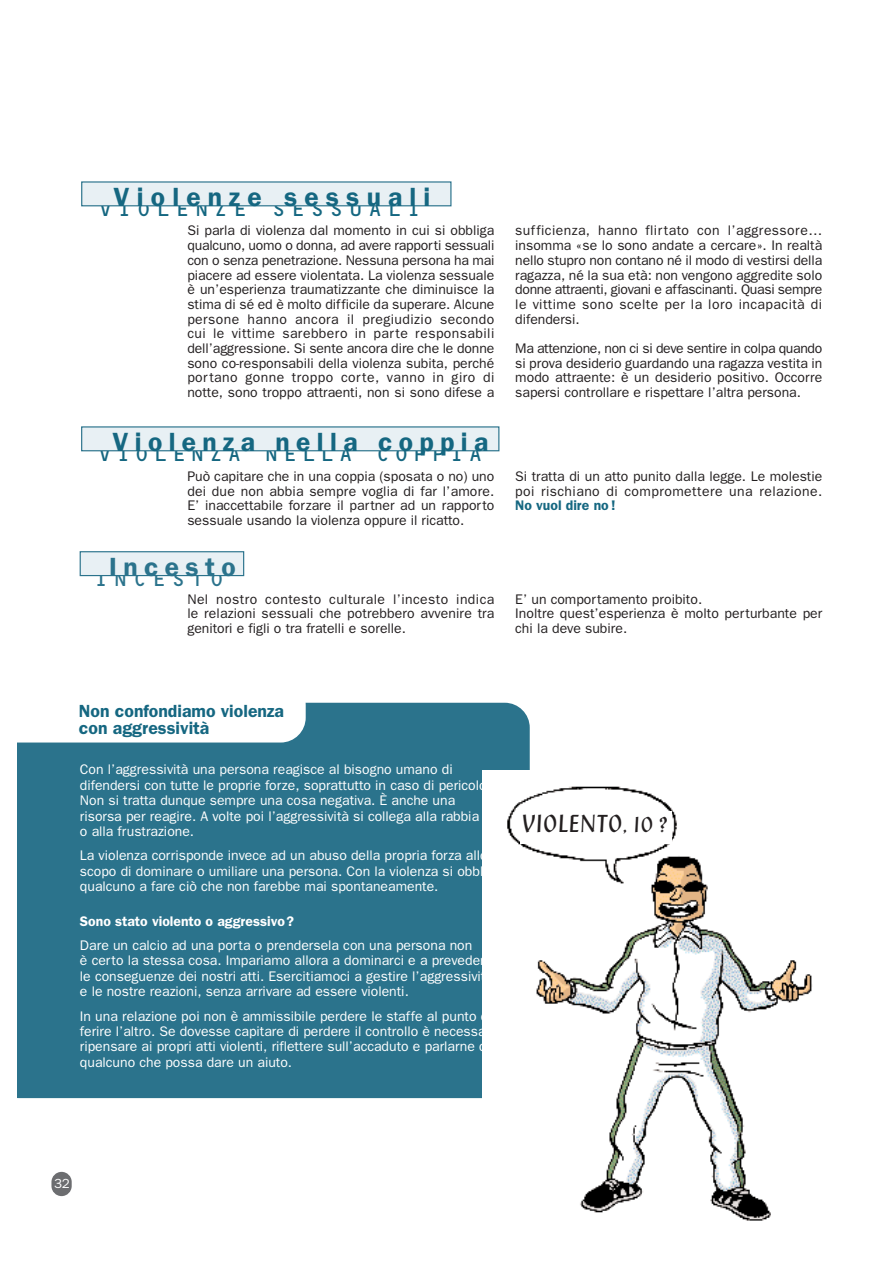
<style>
.page{position:relative;width:893px;height:1263px;background:#fff}
.page>*{position:absolute;margin:0;border:0;box-sizing:border-box;transform-origin:0 0}
.t1{font:600 26.4px "Franklin Gothic";letter-spacing:.245em;color:#156781}
.t2{font:600 26.4px "Franklin Gothic";letter-spacing:.27em;color:#156781}
.t3{font:600 26.4px "Franklin Gothic";letter-spacing:.24em;color:#2b738c}
.t4{font:23.55px "Klang";color:#231f20}
.t5{font:20.55px "OCRB";letter-spacing:.18em;color:#156781}
.t6{font:20.55px "OCRB";letter-spacing:.215em;color:#156781}
.t7{font:20.55px "OCRB";letter-spacing:.215em;color:#2b738c}
.t8{font:600 17.7px/17.7px "Franklin Gothic";color:#156781}
.t9{font:13.95px/14.7px "Franklin Gothic";color:#231f20;text-align:justify}
.t10{font:13.95px/15.5px "Franklin Gothic";color:#fff}
.t11{font:13.95px/14.7px "Franklin Gothic";letter-spacing:.03em;color:#231f20}
.t12{font:600 13.95px "Franklin Gothic";color:#fff}
.t13{font:600 13.95px "Franklin Gothic";color:#156781}
.t14{font:13.2px "Franklin Gothic";color:#fff}
.s1{font-size:20.55px}
</style>
<div class="page">
<div style="left:82px;top:182px;width:369px;height:24px;background:#e8f0f4"></div>
<div style="left:81px;top:181px;width:370px;height:25px;border:1px solid #2b738c"></div>
<div style="left:82px;top:427px;width:417px;height:24px;background:#e8f0f4"></div>
<div style="left:81px;top:426px;width:418px;height:25px;border:1px solid #2b738c"></div>
<div style="left:80px;top:552px;width:164px;height:24px;background:#e8f0f4"></div>
<div style="left:80px;top:551px;width:164px;height:25px;border:1px solid #2b738c"></div>
<div style="left:18px;top:703px;width:511px;height:395px;background:#2b738c"></div>
<svg style="left:18px;top:702px;width:288px;height:41px"></svg>
<div style="left:51px;top:1172px;width:21px;height:24px;background:#6c6d70;border-radius:10px"></div>
<img style="left:482px;top:770px;width:330px;height:451px">
<div style="left:520px;top:811px;width:151px;height:32px;background:#fff"></div>
<h1 class="t2" style="left:114px;top:188px;width:318px">Violenze sessuali</h1>
<h3 class="t6" style="left:98px;top:201px;width:325px">VIOLENZE SESSUALI</h3>
<p class="t9" style="left:187px;top:225px;width:308px">Si parla di violenza dal momento in cui si obbliga qualcuno, uomo o donna, ad avere rapporti sessuali con o senza penetrazione. Nessuna persona ha mai piacere ad essere violentata. La violenza sessuale è un’esperienza traumatizzante che diminuisce la stima di sé ed è molto difficile da superare. Alcune persone hanno ancora il pregiudizio secondo cui le vittime sarebbero in parte responsabili dell’aggressione. Si sente ancora dire che le donne sono co-responsabili della violenza subita, perché portano gonne troppo corte, vanno in giro di notte, sono troppo attraenti, non si sono difese a</p>
<p class="t9" style="left:515px;top:225px;width:308px">sufficienza, hanno flirtato con l’aggressore… insomma «se lo sono andate a cercare». In realtà nello stupro non contano né il modo di vestirsi della ragazza, né la sua età: non vengono aggredite solo donne attraenti, giovani e affascinanti. Quasi sempre le vittime sono scelte per la loro incapacità di difendersi.</p>
<p class="t9" style="left:515px;top:342px;width:308px">Ma attenzione, non ci si deve sentire in colpa quando si prova desiderio guardando una ragazza vestita in modo attraente: è un desiderio positivo. Occorre sapersi controllare e rispettare l’altra persona.</p>
<h1 class="t1" style="left:112px;top:433px;width:377px">Violenza nella coppia</h1>
<h3 class="t5" style="left:97px;top:446px;width:387px">VIOLENZA NELLA COPPIA</h3>
<p class="t9" style="left:187px;top:470px;width:308px">Può capitare che in una coppia (sposata o no) uno dei due non abbia sempre voglia di far l’amore.<br>E’ inaccettabile forzare il partner ad un rapporto sessuale usando la violenza oppure il ricatto.</p>
<p class="t11" style="left:515px;top:470px;width:308px">Si tratta di un atto punito dalla legge. Le molestie poi rischiano di compromettere una relazione.</p>
<p class="t13" style="left:515px;top:501px;width:102px">No vuol dire no !</p>
<h1 class="t3" style="left:109px;top:557px;width:128px">Incesto</h1>
<h3 class="t7" style="left:94px;top:571px;width:132px">INCESTO</h3>
<p class="t9" style="left:187px;top:593px;width:308px">Nel nostro contesto culturale l’incesto indica le relazioni sessuali che potrebbero avvenire tra genitori e figli o tra fratelli e sorelle.</p>
<p class="t9" style="left:515px;top:593px;width:308px;text-align:left">E’ un comportamento proibito.<br>Inoltre quest’esperienza è molto perturbante per chi la deve subire.</p>
<p class="t8" style="left:79px;top:703px;width:206px">Non confondiamo violenza con aggressività</p>
<p class="t10" style="left:80px;top:763px;width:412px">Con l’aggressività una persona reagisce al bisogno umano di difendersi con tutte le proprie forze, soprattutto in caso di pericolo.<br>Non si tratta dunque sempre una cosa negativa. È anche una risorsa per reagire. A volte poi l’aggressività si collega alla rabbia<br>o alla frustrazione.</p>
<p class="t10" style="left:80px;top:849px;width:423px">La violenza corrisponde invece ad un abuso della propria forza allo scopo di dominare o umiliare una persona. Con la violenza si obbliga qualcuno a fare ciò che non farebbe mai spontaneamente.</p>
<p class="t12" style="left:80px;top:916px;width:216px">Sono stato violento o aggressivo?</p>
<p class="t10" style="left:80px;top:939px;width:414px">Dare un calcio ad una porta o prendersela con una persona non<br>è certo la stessa cosa. Impariamo allora a dominarci e a prevedere le conseguenze dei nostri atti. Esercitiamoci a gestire l’aggressività e le nostre reazioni, senza arrivare ad essere violenti.</p>
<p class="t10" style="left:80px;top:1009px;width:422px">In una relazione poi non è ammissibile perdere le staffe al punto da ferire l’altro. Se dovesse capitare di perdere il controllo è necessario ripensare ai propri atti violenti, riflettere sull’accaduto e parlarne con qualcuno che possa dare un aiuto.</p>
<h2 class="t4" style="left:522px;top:814px;width:147px">VIOLENTO<span class="s1">, IO ?</span></h2>
<p class="t14" style="left:54px;top:1179px;width:17px">32</p>
</div>
